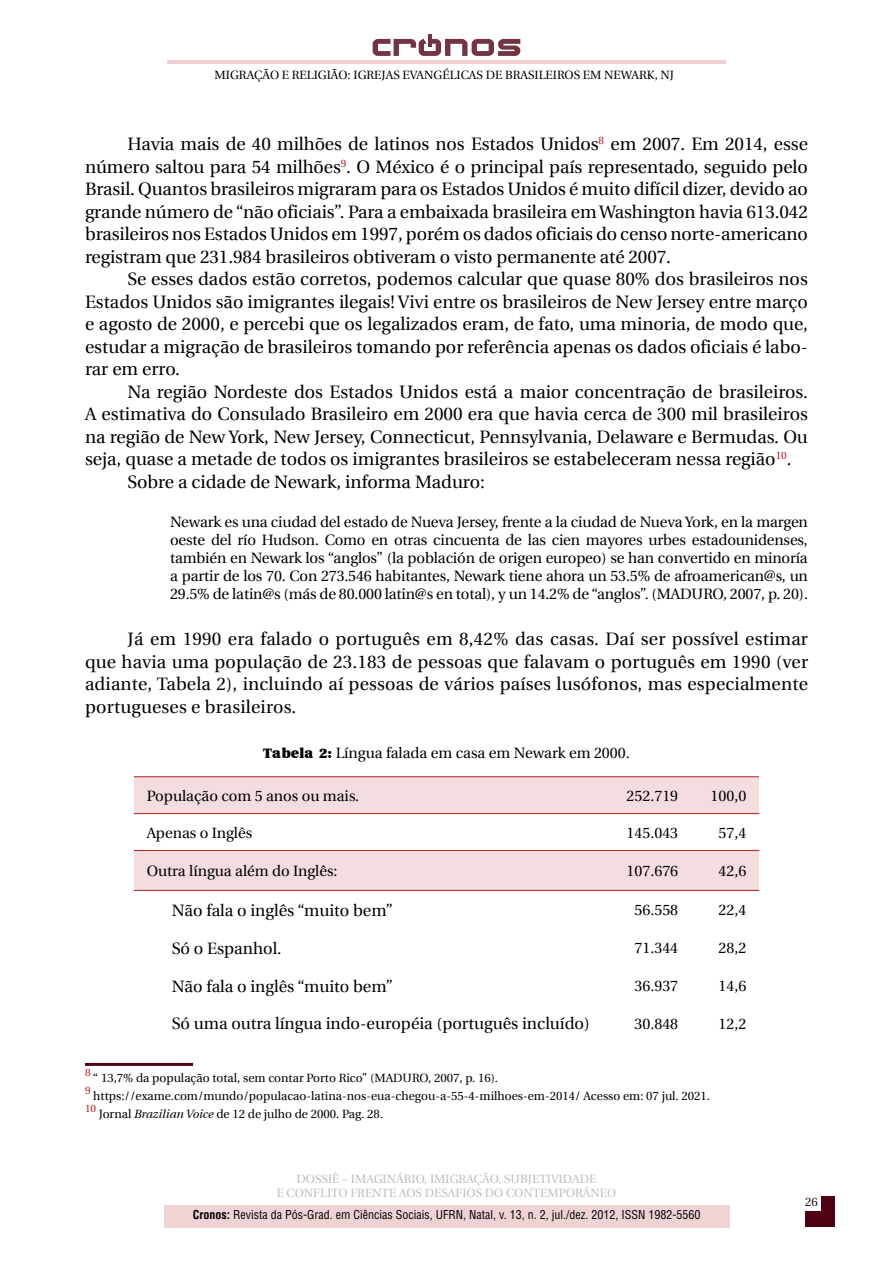
<style>
.page{position:relative;width:893px;height:1263px;background:#fff}
.page>*{position:absolute;margin:0;border:0;box-sizing:border-box;transform-origin:0 0}
.t1{font:18px/22.5px "Utopia";color:#000;text-align:justify}
.t2{font:16.5px "Utopia";color:#000}
.t3{font:15px/18px "Utopia";color:#000;text-align:justify}
.t4{font:12px "Utopia";color:#000}
.t5{font:condensed 12px "Helvetica LT Std";color:#000}
.t6{font:12px/14.4px "Utopia";color:#bcbec0;text-align:center}
.t7{font:12px "Utopia";color:#2c0212}
.t8{font:10.5px "Utopia";color:#b01f24}
.s1{font-weight:700}
.s2{font-style:italic}
</style>
<div class="page">
<hr style="left:428px;top:34px;width:4px;height:13px;background:#733441">
<svg style="left:373px;top:39px;width:147px;height:17px"></svg>
<hr style="left:167px;top:60px;width:559px;height:4px;background:#efcdd0">
<div style="left:164px;top:1205px;width:565px;height:22px;background:#efd3d4"></div>
<div style="left:805px;top:1196px;width:30px;height:31px;background:#500212"></div>
<div style="left:796px;top:1188px;width:24px;height:22px;background:#fff"></div>
<svg style="left:134px;top:777px;width:625px;height:113px;fill:#f3ddde"></svg>
<hr style="left:134px;top:776px;width:472px;height:1px;background:#b01f24">
<hr style="left:606px;top:776px;width:85px;height:1px;background:#b01f24">
<hr style="left:691px;top:776px;width:68px;height:1px;background:#b01f24">
<hr style="left:134px;top:813px;width:472px;height:1px;background:#b01f24">
<hr style="left:606px;top:813px;width:85px;height:1px;background:#b01f24">
<hr style="left:691px;top:813px;width:68px;height:1px;background:#b01f24">
<hr style="left:134px;top:850px;width:472px;height:1px;background:#b01f24">
<hr style="left:606px;top:850px;width:85px;height:1px;background:#b01f24">
<hr style="left:691px;top:850px;width:68px;height:1px;background:#b01f24">
<hr style="left:134px;top:890px;width:472px;height:1px;background:#b01f24">
<hr style="left:606px;top:890px;width:85px;height:1px;background:#b01f24">
<hr style="left:691px;top:890px;width:68px;height:1px;background:#b01f24">
<hr style="left:85px;top:1063px;width:108px;height:3px;background:#500212">
<p class="t4" style="left:215px;top:69px;width:461px">MIGRAÇÃO E RELIGIÃO: IGREJAS EVANGÉLICAS DE BRASILEIROS EM NEWARK, NJ</p>
<p class="t1" style="left:85px;top:133px;width:724px;text-indent:43px">Havia mais de 40 milhões de latinos nos Estados Unidos<sup>8</sup> em 2007. Em 2014, esse número saltou para 54 milhões<sup>9</sup>. O México é o principal país representado, seguido pelo Brasil. Quantos brasileiros migraram para os Estados Unidos é muito difícil dizer, devido ao grande número de “não oficiais”. Para a embaixada brasileira em Washington havia 613.042 brasileiros nos Estados Unidos em 1997, porém os dados oficiais do censo norte-americano registram que 231.984 brasileiros obtiveram o visto permanente até 2007.</p>
<p class="t1" style="left:85px;top:268px;width:724px;text-indent:43px">Se esses dados estão corretos, podemos calcular que quase 80% dos brasileiros nos Estados Unidos são imigrantes ilegais! Vivi entre os brasileiros de New Jersey entre março e agosto de 2000, e percebi que os legalizados eram, de fato, uma minoria, de modo que, estudar a migração de brasileiros tomando por referência apenas os dados oficiais é labo&shy;rar em erro.</p>
<p class="t1" style="left:128px;top:380px;width:682px">Na região Nordeste dos Estados Unidos está a maior concentração de brasileiros.</p>
<p class="t1" style="left:85px;top:403px;width:724px">A estimativa do Consulado Brasileiro em 2000 era que havia cerca de 300 mil brasileiros</p>
<p class="t1" style="left:85px;top:425px;width:724px">na região de New York, New Jersey, Connecticut, Pennsylvania, Delaware e Bermudas. Ou</p>
<p class="t1" style="left:85px;top:448px;width:708px">seja, quase a metade de todos os imigrantes brasileiros se estabeleceram nessa região<sup>10</sup>.</p>
<p class="t1" style="left:128px;top:470px;width:359px">Sobre a cidade de Newark, informa Maduro:</p>
<p class="t3" style="left:170px;top:513px;width:639px">Newark es una ciudad del estado de Nueva Jersey, frente a la ciudad de Nueva York, en la margen oeste del río Hudson. Como en otras cincuenta de las cien mayores urbes estadounidenses, también en Newark los “anglos” (la población de origen europeo) se han convertido en minoría a partir de los 70. Con 273.546 habitantes, Newark tiene ahora un 53.5% de afroamerican@s, un 29.5% de latin@s (más de 80.000 latin@s en total), y un 14.2% de “anglos”. (MADURO, 2007, p. 20).</p>
<p class="t1" style="left:85px;top:628px;width:724px;text-indent:43px">Já em 1990 era falado o português em 8,42% das casas. Daí ser possível estimar que havia uma população de 23.183 de pessoas que falavam o português em 1990 (ver adiante, Tabela 2), incluindo aí pessoas de vários países lusófonos, mas especialmente portugueses e brasileiros.</p>
<p class="t3" style="left:263px;top:744px;width:368px"><span class="s1">Tabela 2:</span> Língua falada em casa em Newark em 2000.</p>
<p class="t3" style="left:147px;top:787px;width:214px">População com 5 anos ou mais.</p>
<p class="t3" style="left:627px;top:787px;width:53px">252.719</p>
<p class="t3" style="left:710px;top:787px;width:37px">100,0</p>
<p class="t3" style="left:147px;top:824px;width:107px">Apenas o Inglês</p>
<p class="t3" style="left:627px;top:824px;width:53px">145.043</p>
<p class="t3" style="left:718px;top:824px;width:29px">57,4</p>
<p class="t3" style="left:147px;top:862px;width:192px">Outra língua além do Inglês:</p>
<p class="t3" style="left:627px;top:862px;width:53px">107.676</p>
<p class="t3" style="left:718px;top:862px;width:29px">42,6</p>
<p class="t2" style="left:172px;top:901px;width:223px">Não fala o inglês “muito bem”</p>
<p class="t3" style="left:634px;top:901px;width:45px">56.558</p>
<p class="t3" style="left:718px;top:901px;width:29px">22,4</p>
<p class="t2" style="left:172px;top:939px;width:111px">Só o Espanhol.</p>
<p class="t3" style="left:634px;top:939px;width:45px">71.344</p>
<p class="t3" style="left:718px;top:939px;width:29px">28,2</p>
<p class="t2" style="left:172px;top:977px;width:223px">Não fala o inglês “muito bem”</p>
<p class="t3" style="left:634px;top:977px;width:45px">36.937</p>
<p class="t3" style="left:718px;top:977px;width:29px">14,6</p>
<p class="t2" style="left:172px;top:1015px;width:420px">Só uma outra língua indo-européia (português incluído)</p>
<p class="t3" style="left:634px;top:1015px;width:45px">30.848</p>
<p class="t3" style="left:718px;top:1015px;width:29px">12,2</p>
<p class="t8" style="left:85px;top:1067px;width:7px">8</p>
<p class="t4" style="left:93px;top:1072px;width:407px">“ 13,7% da população total, sem contar Porto Rico” (MADURO, 2007, p. 16).</p>
<p class="t8" style="left:85px;top:1085px;width:7px">9</p>
<p class="t4" style="left:93px;top:1090px;width:618px">https://exame.com/mundo/populacao-latina-nos-eua-chegou-a-55-4-milhoes-em-2014/ Acesso em: 07 jul. 2021.</p>
<p class="t8" style="left:85px;top:1103px;width:13px">10</p>
<p class="t4" style="left:99px;top:1108px;width:286px">Jornal <span class="s2">Brazilian Voice</span> de 12 de julho de 2000. Pag. 28.</p>
<p class="t6" style="left:277px;top:1172px;width:341px">DOSSIÊ – IMAGINÁRIO, IMIGRAÇÃO, SUBJETIVIDADE<br>E CONFLITO FRENTE AOS DESAFIOS DO CONTEMPORÂNEO</p>
<p class="t5" style="left:193px;top:1207px;width:509px"><span class="s1">Cronos:</span> Revista da Pós-Grad. em Ciências Sociais, UFRN, Natal, v. 13, n. 2, jul./dez. 2012, ISSN 1982-5560</p>
<p class="t7" style="left:805px;top:1195px;width:14px">26</p>
</div>
